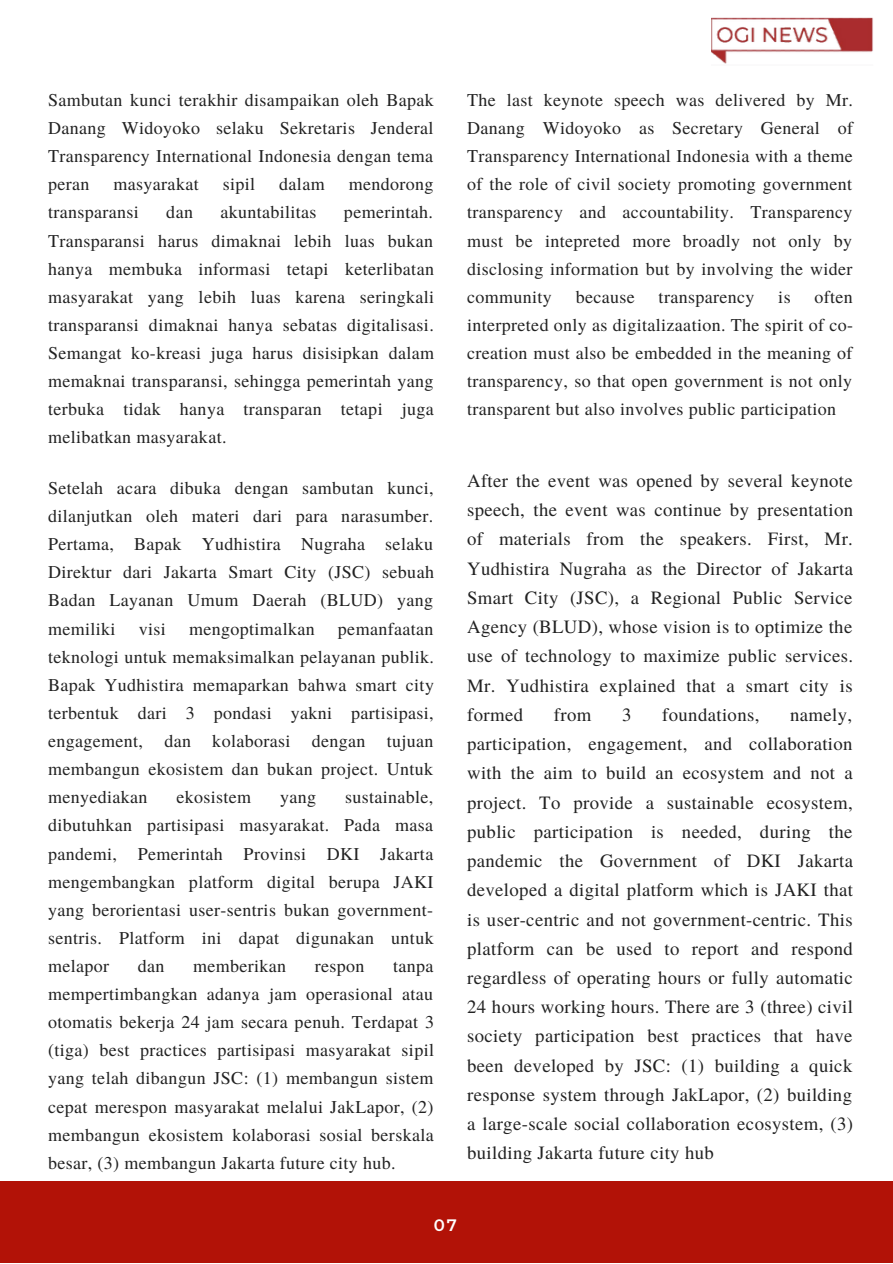
<style>
.page{position:relative;width:893px;height:1264px;background:#fff}
.page>*{position:absolute;margin:0;border:0;box-sizing:border-box;transform-origin:0 0}
.t1{font:18.75px/29.2px "Te X Gyre Termes";letter-spacing:.02em;color:#222;text-align:justify}
.t2{font:18px/28px "Te X Gyre Termes";letter-spacing:.02em;color:#222;text-align:justify}
.t3{font:600 16.5px "Montserrat";color:#fff}
</style>
<div class="page">
<div style="left:0;top:1181px;width:892px;height:81px;background:#b21207"></div>
<img style="left:711px;top:17px;width:162px;height:47px">
<p class="t2" style="left:48px;top:85px;width:387px">Sambutan kunci terakhir disampaikan oleh Bapak Danang Widoyoko selaku Sekretaris Jenderal Transparency International Indonesia dengan tema peran</p>
<p class="t2" style="left:113px;top:169px;width:87px">masyarakat</p>
<p class="t2" style="left:223px;top:169px;width:34px">sipil</p>
<p class="t2" style="left:279px;top:169px;width:47px">dalam</p>
<p class="t2" style="left:349px;top:169px;width:86px">mendorong</p>
<p class="t2" style="left:48px;top:197px;width:92px">transparansi</p>
<p class="t2" style="left:166px;top:197px;width:28px">dan</p>
<p class="t2" style="left:220px;top:197px;width:98px">akuntabilitas</p>
<p class="t2" style="left:48px;top:197px;width:387px;text-indent:296px">pemerintah.<br>Transparansi harus dimaknai lebih luas bukan hanya membuka informasi tetapi keterlibatan masyarakat yang lebih luas karena seringkali transparansi dimaknai hanya sebatas digitalisasi.<br>Semangat ko-kreasi juga harus disisipkan dalam memaknai transparansi, sehingga pemerintah yang terbuka tidak hanya transparan tetapi juga melibatkan masyarakat.</p>
<p class="t2" style="left:48px;top:473px;width:387px">Setelah acara dibuka dengan sambutan kunci, dilanjutkan oleh materi dari para narasumber.<br>Pertama, Bapak Yudhistira Nugraha selaku Direktur dari Jakarta Smart City (JSC) sebuah Badan Layanan Umum Daerah (BLUD) yang memiliki</p>
<p class="t2" style="left:48px;top:613px;width:387px;text-indent:290px">pemanfaatan teknologi untuk memaksimalkan pelayanan publik.<br>Bapak Yudhistira memaparkan bahwa smart city terbentuk dari 3 pondasi yakni partisipasi, engagement, dan kolaborasi dengan tujuan membangun ekosistem dan bukan project. Untuk menyediakan</p>
<p class="t2" style="left:139px;top:613px;width:29px">visi</p>
<p class="t2" style="left:189px;top:613px;width:127px">mengoptimalkan</p>
<p class="t2" style="left:48px;top:782px;width:387px;text-indent:297px">sustainable, dibutuhkan partisipasi masyarakat. Pada masa pandemi, Pemerintah Provinsi DKI Jakarta mengembangkan platform digital berupa JAKI yang berorientasi user-sentris bukan government&shy;sentris. Platform ini dapat digunakan untuk melapor</p>
<p class="t2" style="left:176px;top:782px;width:76px">ekosistem</p>
<p class="t2" style="left:280px;top:782px;width:38px">yang</p>
<p class="t2" style="left:138px;top:950px;width:28px">dan</p>
<p class="t2" style="left:193px;top:950px;width:95px">memberikan</p>
<p class="t2" style="left:315px;top:950px;width:51px">respon</p>
<p class="t2" style="left:48px;top:950px;width:387px;text-indent:345px">tanpa mempertimbangkan adanya jam operasional atau otomatis bekerja 24 jam secara penuh. Terdapat 3 (tiga) best practices partisipasi masyarakat sipil yang telah dibangun JSC: (1) membangun sistem cepat merespon masyarakat melalui JakLapor, (2) membangun ekosistem kolaborasi sosial berskala besar, (3) membangun Jakarta future city hub.</p>
<p class="t2" style="left:467px;top:85px;width:387px">The last keynote speech was delivered by Mr.<br>Danang Widoyoko as Secretary General of Transparency International Indonesia with a theme of the role of civil society promoting government transparency and accountability. Transparency must be intepreted more broadly not only by disclosing information but by involving the wider community</p>
<p class="t2" style="left:467px;top:282px;width:387px;text-indent:347px">often interpreted only as digitalizaation. The spirit of co&shy;creation must also be embedded in the meaning of transparency, so that open government is not only transparent but also involves public participation</p>
<p class="t2" style="left:575px;top:282px;width:61px">because</p>
<p class="t2" style="left:658px;top:282px;width:97px">transparency</p>
<p class="t2" style="left:778px;top:282px;width:14px">is</p>
<p class="t1" style="left:467px;top:465px;width:387px">After the event was opened by several keynote speech, the event was continue by presentation of materials from the speakers. First, Mr.<br>Yudhistira Nugraha as the Director of Jakarta Smart City (JSC), a Regional Public Service Agency (BLUD), whose vision is to optimize the use of technology to maximize public services.<br>Mr. Yudhistira explained that a smart city is formed</p>
<p class="t1" style="left:467px;top:699px;width:387px;text-indent:323px">namely, participation, engagement, and collaboration with the aim to build an ecosystem and not a project. To provide a sustainable ecosystem, public participation is needed, during the pandemic the Government of DKI Jakarta developed a digital platform which is JAKI that is user-centric and not government-centric. This platform can be used to report and respond regardless of operating hours or fully automatic 24 hours working hours. There are 3 (three) civil society participation best practices that have been developed by JSC: (1) building a quick response system through JakLapor, (2) building a large-scale social collaboration ecosystem, (3) building Jakarta future city hub</p>
<p class="t1" style="left:553px;top:699px;width:39px">from</p>
<p class="t1" style="left:622px;top:699px;width:11px">3</p>
<p class="t1" style="left:662px;top:699px;width:99px">foundations,</p>
<p class="t3" style="left:434px;top:1214px;width:24px">07</p>
</div>
